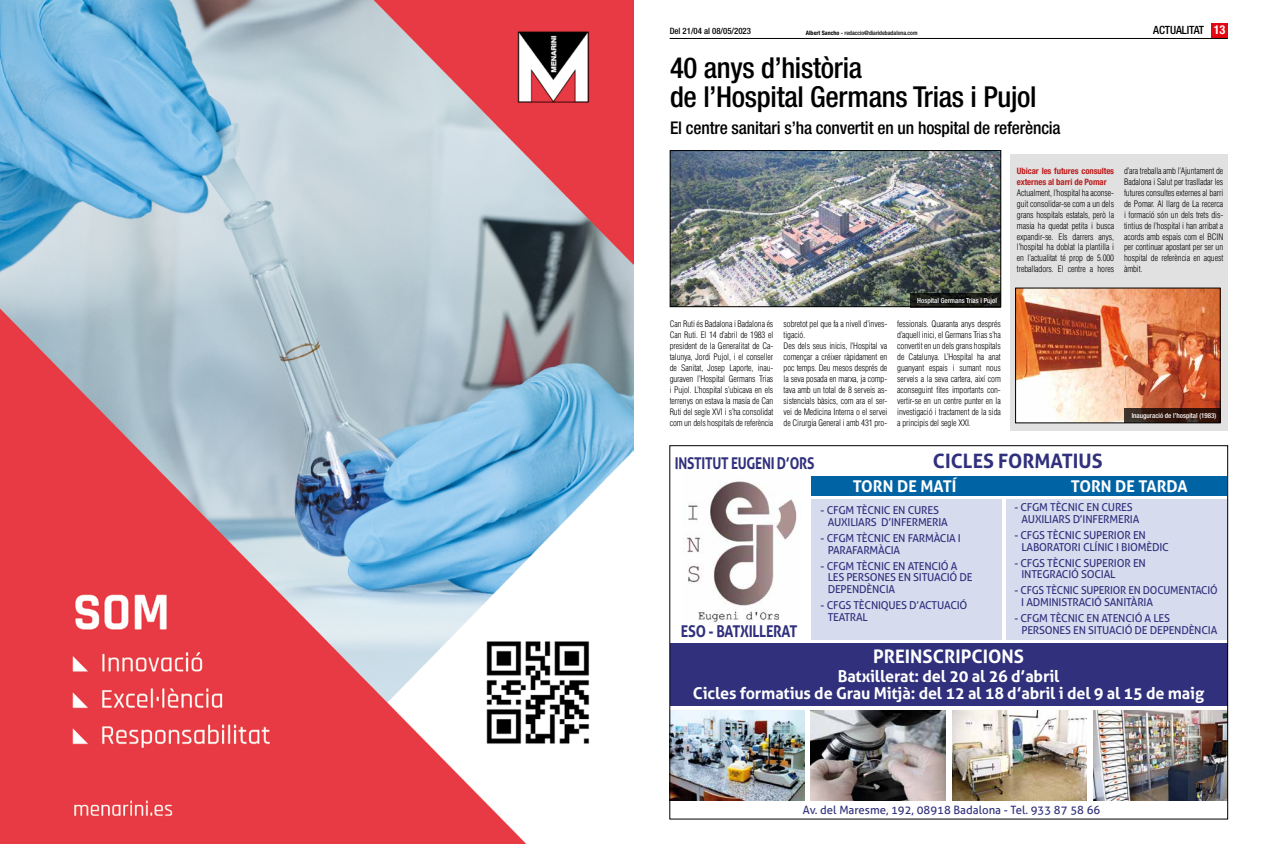
<style>
.page{position:relative;width:1265px;height:844px;background:#fff}
.page>*{position:absolute;margin:0;border:0;box-sizing:border-box;transform-origin:0 0}
.t1{font:500 condensed 28.88px/28.9px "Helvetica Neue";letter-spacing:-.01em;color:#000}
.t2{font:700 19.86px "Aller";color:#30307d}
.t3{font:700 18.64px "Aller";color:#fff}
.t4{font:500 condensed 17.5px "Helvetica Neue";letter-spacing:-.01em;color:#000}
.t5{font:700 16.36px/17.3px "Aller";letter-spacing:-.01em;color:#fff;text-align:center}
.t6{font:700 16.28px "Aller";color:#fff}
.t7{font:700 16.28px "Aller";letter-spacing:-.02em;color:#30307d;scale:.82 1}
.t8{font:700 16.28px "Aller";letter-spacing:-.02em;color:#30307d;scale:.87 1}
.t9{font:11.46px "Aller";color:#30307d}
.t10{font:500 condensed 11.38px "Helvetica Neue";letter-spacing:-.01em;color:#000}
.t11{font:10.85px/11.7px "Aller";letter-spacing:-.02em;color:#30307d}
.t12{font:300 condensed 8.75px/10.9px "Helvetica";letter-spacing:-.01em;color:#000;text-align:justify}
.t13{font:700 condensed 8.75px/10.9px "Helvetica Neue";letter-spacing:-.01em;color:#bd1d1d}
.t14{font:500 condensed 8.75px "Helvetica Neue";color:#000}
.t15{font:500 condensed 7px "Helvetica Neue";color:#fff}
.t16{font:500 condensed 6.04px "Helvetica Neue";color:#000}
.s1{font-weight:700}
.s2{font-weight:700;font-size:12.25px;color:#fff}
</style>
<div class="page">
<div style="left:1211px;top:23px;width:17px;height:15px;background:#e30613"></div>
<hr style="left:670px;top:38px;width:558px;height:1px;background:#000">
<div style="left:1010px;top:154px;width:218px;height:276px;background:#e1e1e1"></div>
<img style="left:0;top:0;width:634px;height:843px">
<img style="left:672px;top:152px;width:327px;height:153px">
<div style="left:670px;top:150px;width:331px;height:157px;border:1px solid #000"></div>
<img style="left:1017px;top:290px;width:201px;height:131px">
<svg style="left:910px;top:293px;width:91px;height:14px"></svg>
<svg style="left:1124px;top:408px;width:96px;height:15px"></svg>
<div style="left:812px;top:475px;width:415px;height:20px;background:#0063a4"></div>
<div style="left:812px;top:499px;width:190px;height:140px;background:#d6dcee"></div>
<div style="left:1006px;top:499px;width:222px;height:140px;background:#d6dcee"></div>
<img style="left:686px;top:481px;width:111px;height:141px">
<div style="left:670px;top:643px;width:558px;height:62px;background:#30307d"></div>
<img style="left:672px;top:710px;width:132px;height:90px">
<img style="left:811px;top:710px;width:134px;height:90px">
<img style="left:952px;top:710px;width:135px;height:90px">
<img style="left:1093px;top:710px;width:133px;height:90px">
<p class="t14" style="left:670px;top:25px;width:83px">Del 21/04 al 08/05/2023</p>
<p class="t16" style="left:806px;top:29px;width:113px"><span class="s1">Albert Sancho -</span> redaccio@diaridebadalona.com</p>
<h3 class="t10" style="left:1153px;top:23px;width:73px">ACTUALITAT <span class="s2">13</span></h3>
<h1 class="t1" style="left:670px;top:53px;width:368px">40 anys d’història<br>de l’Hospital Germans Trias i Pujol</h1>
<h3 class="t4" style="left:670px;top:117px;width:392px">El centre sanitari s’ha convertit en un hospital de referència</h3>
<p class="t12" style="left:670px;top:318px;width:105px">Can Ruti és Badalona i Badalona és Can Ruti. El 14 d’abril de 1983 el president de la Generalitat de Ca&shy;talunya, Jordi Pujol, i el conseller de Sanitat, Josep Laporte, inau&shy;guraven l’Hospital Germans Trias i Pujol. L’hospital s’ubicava en els terrenys on estava la masia de Can Ruti del segle XVI i s’ha consolidat com un dels hospitals de referència</p>
<p class="t15" style="left:917px;top:296px;width:81px">Hospital Germans Trias i Pujol</p>
<p class="t12" style="left:784px;top:318px;width:105px;text-align:left">sobretot pel que fa a nivell d’inves&shy;tigació.<br>Des dels seus inicis, l’Hospital va començar a créixer ràpidament en poc temps. Deu mesos després de la seva posada en marxa, ja comp&shy;tava amb un total de 8 serveis as&shy;sistencials bàsics, com ara el ser&shy;vei de Medicina Interna o el servei de Cirurgia General i amb 431 pro-</p>
<p class="t12" style="left:897px;top:318px;width:105px">fessionals. Quaranta anys després d’aquell inici, el Germans Trias s’ha convertit en un dels grans hospitals de Catalunya. L’Hospital ha anat guanyant espais i sumant nous serveis a la seva cartera, així com aconseguint fites importants con&shy;vertir-se en un centre punter en la investigació i tractament de la sida a principis del segle XXI.</p>
<p class="t13" style="left:1017px;top:165px;width:99px">Ubicar les futures consultes externes al barri de Pomar</p>
<p class="t12" style="left:1017px;top:187px;width:99px">Actualment, l’hospital ha aconse&shy;guit consolidar-se com a un dels grans hospitals estatals, però la masia ha quedat petita i busca expandir-se. Els darrers anys, l’hospital ha doblat la plantilla i en l’actualitat té prop de 5.000 treballadors. El centre a hores</p>
<p class="t12" style="left:1124px;top:165px;width:101px">d’ara treballa amb l’Ajuntament de Badalona i Salut per traslladar les futures consultes externes al barri de Pomar. Al llarg de La recerca i formació són un dels trets dis&shy;tintius de l’hospital i han arribat a acords amb espais com el BCIN per continuar apostant per ser un hospital de referència en aquest àmbit.</p>
<p class="t15" style="left:1132px;top:411px;width:86px">Inauguració de l’hospital (1983)</p>
<h2 class="t2" style="left:933px;top:449px;width:171px">CICLES FORMATIUS</h2>
<h3 class="t6" style="left:853px;top:475px;width:105px">TORN DE MATÍ</h3>
<p class="t11" style="left:828px;top:504px;width:122px;text-indent:-7px">- CFGM TÈCNIC EN CURES<br>AUXILIARS D’INFERMERIA</p>
<p class="t11" style="left:828px;top:532px;width:135px;text-indent:-7px">- CFGM TÈCNIC EN FARMÀCIA I<br>PARAFARMÀCIA</p>
<p class="t11" style="left:828px;top:559px;width:147px;text-indent:-7px">- CFGM TÈCNIC EN ATENCIÓ A<br>LES PERSONES EN SITUACIÓ DE<br>DEPENDÈNCIA</p>
<p class="t11" style="left:828px;top:599px;width:141px;text-indent:-7px">- CFGS TÈCNIQUES D’ACTUACIÓ<br>TEATRAL</p>
<h3 class="t7" style="left:675px;top:453px;width:172px">INSTITUT EUGENI D’ORS</h3>
<h3 class="t6" style="left:1071px;top:475px;width:118px">TORN DE TARDA</h3>
<p class="t11" style="left:1021px;top:501px;width:119px;text-indent:-7px">- CFGM TÈCNIC EN CURES<br>AUXILIARS D’INFERMERIA</p>
<p class="t11" style="left:1021px;top:529px;width:149px;text-indent:-7px">- CFGS TÈCNIC SUPERIOR EN<br>LABORATORI CLÍNIC I BIOMÈDIC</p>
<p class="t11" style="left:1021px;top:556px;width:126px;text-indent:-7px">- CFGS TÈCNIC SUPERIOR EN<br>INTEGRACIÓ SOCIAL</p>
<p class="t11" style="left:1021px;top:584px;width:198px;text-indent:-7px">- CFGS TÈCNIC SUPERIOR EN DOCUMENTACIÓ<br>I ADMINISTRACIÓ SANITÀRIA</p>
<p class="t11" style="left:1021px;top:612px;width:197px;text-indent:-7px">- CFGM TÈCNIC EN ATENCIÓ A LES<br>PERSONES EN SITUACIÓ DE DEPENDÈNCIA</p>
<h3 class="t8" style="left:681px;top:620px;width:135px">ESO - BATXILLERAT</h3>
<h3 class="t3" style="left:873px;top:644px;width:152px">PREINSCRIPCIONS</h3>
<h3 class="t5" style="left:693px;top:667px;width:513px">Batxillerat: del 20 al 26 d’abril<br>Cicles formatius de Grau Mitjà: del 12 al 18 d’abril i del 9 al 15 de maig</h3>
<h3 class="t9" style="left:803px;top:802px;width:299px">Av. del Maresme, 192, 08918 Badalona - Tel. 933 87 58 66</h3>
</div>
